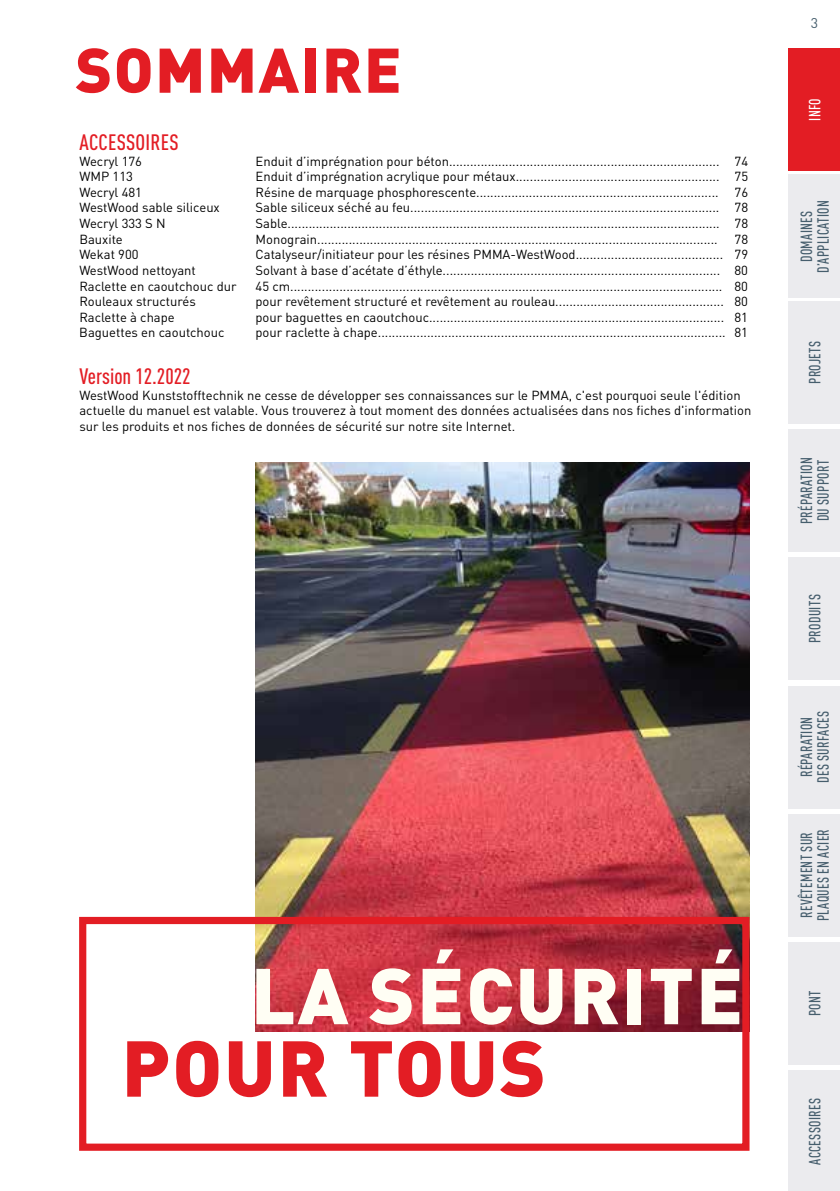
<style>
.page{position:relative;width:840px;height:1191px;background:#fff}
.page>*{position:absolute;margin:0;border:0;box-sizing:border-box;transform-origin:0 0}
.t1{font:900 77.8px "DIN Pro";letter-spacing:.025em;color:#fffef4}
.t2{font:900 77.8px "DIN Pro";letter-spacing:.025em;color:#e31d24}
.t3{font:900 62px "DIN Pro";letter-spacing:.025em;color:#e31d24}
.t4{font:500 condensed 22px "DIN Pro";letter-spacing:.005em;color:#e31d24}
.t5{font:500 condensed 16px/16.4px "DIN Pro";letter-spacing:.025em;color:#465e6d;scale:.9 1}
.t6{font:500 condensed 16px "DIN Pro";color:#fff;scale:.9 1}
.t7{font:500 15px/16.4px "DIN Pro";letter-spacing:.015em;color:#465e6d;text-align:center;scale:.9 1}
.t8{font:14px "DIN Pro";color:#465e6d}
.t9{font:13px/15.6px "DIN Pro";color:#000}
</style>
<div class="page">
<div style="left:788px;top:557px;width:51px;height:123px;background:#ebebee"></div>
<div style="left:788px;top:429px;width:51px;height:123px;background:#ebebee"></div>
<div style="left:788px;top:301px;width:51px;height:123px;background:#ebebee"></div>
<div style="left:788px;top:685px;width:51px;height:123px;background:#ebebee"></div>
<div style="left:788px;top:813px;width:51px;height:123px;background:#ebebee"></div>
<div style="left:788px;top:942px;width:51px;height:122px;background:#ebebee"></div>
<div style="left:788px;top:1070px;width:51px;height:121px;background:#ebebee"></div>
<div style="left:788px;top:175px;width:51px;height:123px;background:#ebebee"></div>
<div style="left:788px;top:48px;width:51px;height:123px;background:#e31d24"></div>
<img style="left:255px;top:462px;width:493px;height:569px">
<div style="left:79px;top:917px;width:670px;height:233px;border:7px solid #e31d24"></div>
<h2 class="t3" style="left:75px;top:28px;width:327px">SOMMAIRE</h2>
<h3 class="t4" style="left:79px;top:129px;width:100px">ACCESSOIRES</h3>
<p class="t9" style="left:79px;top:153px;width:64px">Wecryl 176</p>
<p class="t9" style="left:255px;top:153px;width:493px">Enduit d’imprégnation pour béton............................................................................. 74</p>
<p class="t9" style="left:79px;top:168px;width:55px">WMP 113</p>
<p class="t9" style="left:255px;top:168px;width:493px">Enduit d’imprégnation acrylique pour métaux.......................................................... 75</p>
<p class="t9" style="left:79px;top:184px;width:64px">Wecryl 481</p>
<p class="t9" style="left:255px;top:184px;width:493px">Résine de marquage phosphorescente..................................................................... 76</p>
<p class="t9" style="left:79px;top:199px;width:142px">WestWood sable siliceux</p>
<p class="t9" style="left:255px;top:199px;width:493px">Sable siliceux séché au feu........................................................................................ 78</p>
<p class="t9" style="left:79px;top:215px;width:88px">Wecryl 333 S N</p>
<p class="t9" style="left:255px;top:215px;width:493px">Sable........................................................................................................................... 78</p>
<p class="t9" style="left:79px;top:231px;width:45px">Bauxite</p>
<p class="t9" style="left:255px;top:231px;width:463px">Monograin..................................................................................................................</p>
<p class="t9" style="left:734px;top:231px;width:15px">78</p>
<p class="t9" style="left:79px;top:246px;width:61px">Wekat 900</p>
<p class="t9" style="left:255px;top:246px;width:493px">Catalyseur/initiateur pour les résines PMMA-WestWood.......................................... 79</p>
<p class="t9" style="left:79px;top:262px;width:118px">WestWood nettoyant</p>
<p class="t9" style="left:255px;top:262px;width:493px">Solvant à base d’acétate d’éthyle............................................................................... 80</p>
<p class="t9" style="left:79px;top:277px;width:159px">Raclette en caoutchouc dur</p>
<p class="t9" style="left:255px;top:277px;width:493px">45 cm........................................................................................................................... 80</p>
<p class="t9" style="left:79px;top:293px;width:118px">Rouleaux structurés</p>
<p class="t9" style="left:255px;top:293px;width:493px">pour revêtement structuré et revêtement au rouleau................................................ 80</p>
<p class="t9" style="left:79px;top:309px;width:97px">Raclette à chape</p>
<p class="t9" style="left:255px;top:309px;width:493px">pour baguettes en caoutchouc.................................................................................... 81</p>
<p class="t9" style="left:79px;top:324px;width:147px">Baguettes en caoutchouc</p>
<p class="t9" style="left:255px;top:324px;width:493px">pour raclette à chape................................................................................................... 81</p>
<h3 class="t4" style="left:79px;top:363px;width:112px">Version 12.2022</h3>
<p class="t9" style="left:79px;top:387px;width:673px">WestWood Kunststofftechnik ne cesse de développer ses connaissances sur le PMMA, c'est pourquoi seule l'édition actuelle du manuel est valable. Vous trouverez à tout moment des données actualisées dans nos fiches d'information sur les produits et nos fiches de données de sécurité sur notre site Internet.</p>
<h1 class="t1" style="left:251px;top:943px;width:494px">LA SÉCURITÉ</h1>
<h1 class="t2" style="left:121px;top:1015px;width:425px">POUR TOUS</h1>
<p class="t8" style="left:810px;top:14px;width:9px">3</p>
<p class="t6" style="left:804px;top:121px;width:27px;rotate:-90deg">INFO</p>
<p class="t7" style="left:797px;top:280px;width:99px;rotate:-90deg">Grund&shy;informationen</p>
<p class="t5" style="left:797px;top:273px;width:82px;text-align:center;rotate:-90deg">DOMAINES<br>D’APPLICATION</p>
<p class="t5" style="left:806px;top:384px;width:49px;rotate:-90deg">PROJETS</p>
<p class="t5" style="left:797px;top:524px;width:76px;rotate:-90deg">PRÉPARATION<br>DU SUPPORT</p>
<p class="t5" style="left:806px;top:643px;width:56px;rotate:-90deg">PRODUITS</p>
<p class="t5" style="left:797px;top:783px;width:81px;text-align:center;rotate:-90deg">RÉPARATION<br>DES SURFACES</p>
<p class="t5" style="left:797px;top:921px;width:104px;rotate:-90deg">REVÊTEMENT SUR<br>PLAQUES EN ACIER</p>
<p class="t5" style="left:806px;top:1016px;width:30px;rotate:-90deg">PONT</p>
<p class="t5" style="left:806px;top:1164px;width:76px;rotate:-90deg">ACCESSOIRES</p>
</div>
